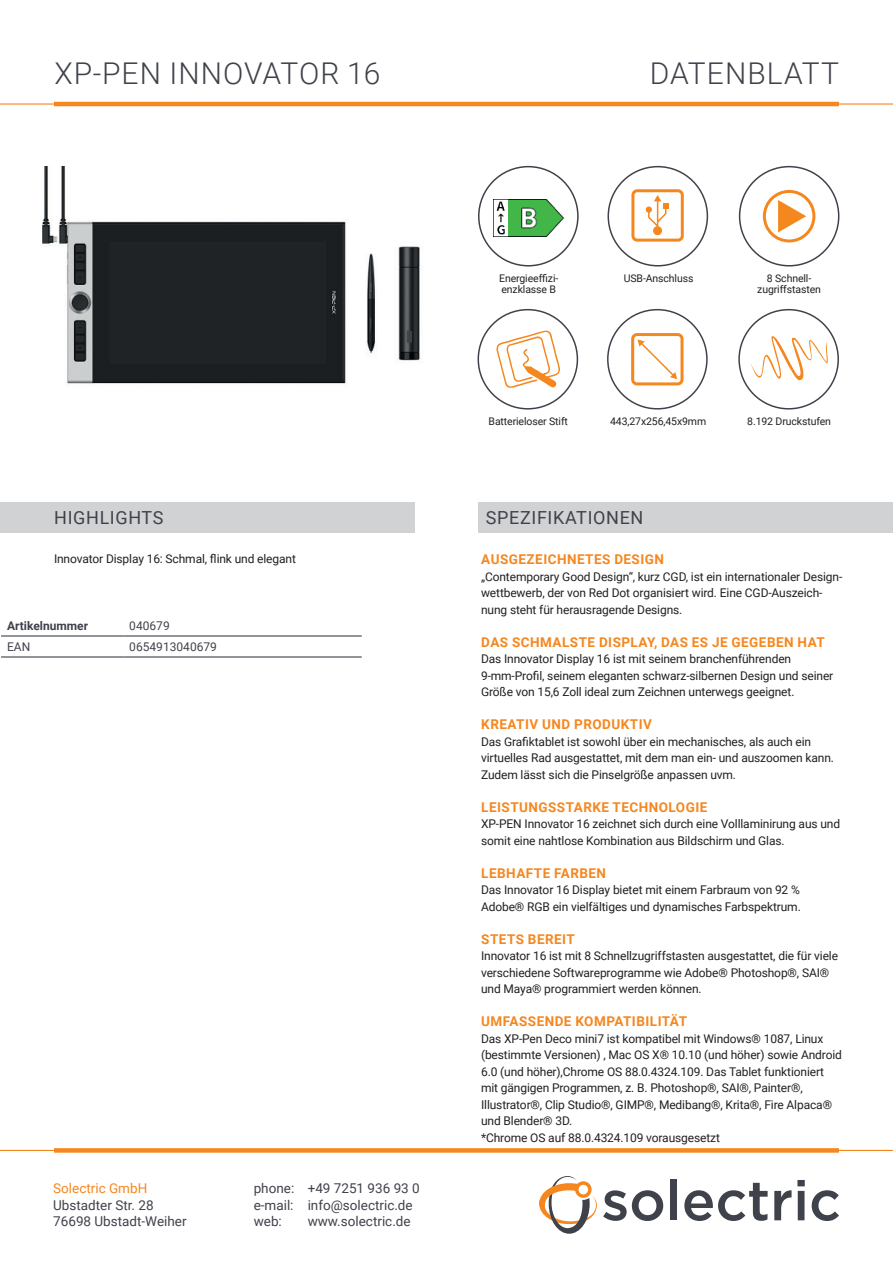
<style>
.page{position:relative;width:893px;height:1263px;background:#fff}
.page>*{position:absolute;margin:0;border:0;box-sizing:border-box;transform-origin:0 0}
.t1{font:300 30px "Roboto";letter-spacing:.035em;color:#40424b}
.t2{font:18px "Roboto";letter-spacing:.035em;color:#40424b}
.t3{font:700 13.5px "Roboto";letter-spacing:.035em;color:#f5871f}
.t4{font:13.5px/16.5px "Roboto";color:#40424b}
.t5{font:13.5px "Roboto";color:#f5871f}
.t6{font:12px/16.5px "Roboto";letter-spacing:-.01em;color:#231f20}
.t7{font:12px "Roboto";color:#40424b}
.t8{font:700 12px "Roboto";color:#40424b}
.t9{font:10.5px/10.5px "Roboto";letter-spacing:-.01em;color:#231f20;text-align:center}
</style>
<div class="page">
<hr style="left:0;top:103px;width:893px;height:2px;background:#f5871f">
<hr style="left:54px;top:102px;width:785px;height:4px;background:#f5871f">
<hr style="left:0;top:1150px;width:893px;height:1px;background:#f5871f">
<svg style="left:603px;top:1190px;width:60px;height:31px"></svg>
<div style="left:670px;top:1179px;width:7px;height:41px;background:#40424b"></div>
<svg style="left:684px;top:1183px;width:84px;height:38px"></svg>
<svg style="left:774px;top:1190px;width:17px;height:30px"></svg>
<svg style="left:797px;top:1180px;width:8px;height:40px"></svg>
<svg style="left:812px;top:1190px;width:27px;height:31px"></svg>
<svg style="left:539px;top:1176px;width:58px;height:58px"></svg>
<div style="left:54px;top:1148px;width:785px;height:5px;background:#f5871f"></div>
<div style="left:478px;top:502px;width:415px;height:30px;background:#d1d2d4"></div>
<div style="left:0;top:502px;width:415px;height:30px;background:#d1d2d4"></div>
<div style="left:739px;top:166px;width:100px;height:100px;border:2px solid #40424b;border-radius:50%"></div>
<div style="left:478px;top:166px;width:101px;height:100px;border:2px solid #40424b;border-radius:50%"></div>
<div style="left:607px;top:166px;width:101px;height:100px;border:2px solid #40424b;border-radius:50%"></div>
<div style="left:477px;top:309px;width:101px;height:101px;border:2px solid #40424b;border-radius:50%"></div>
<div style="left:607px;top:309px;width:101px;height:101px;border:2px solid #40424b;border-radius:50%"></div>
<div style="left:738px;top:309px;width:101px;height:101px;border:2px solid #40424b;border-radius:50%"></div>
<hr style="left:1px;top:635px;width:122px;height:1px;background:#40424b">
<hr style="left:123px;top:635px;width:239px;height:1px;background:#40424b">
<hr style="left:1px;top:656px;width:122px;height:1px;background:#40424b">
<hr style="left:123px;top:656px;width:239px;height:1px;background:#40424b">
<svg style="left:751px;top:336px;width:77px;height:44px"></svg>
<svg style="left:496px;top:330px;width:64px;height:58px"></svg>
<svg style="left:763px;top:190px;width:52px;height:52px"></svg>
<div style="left:631px;top:189px;width:53px;height:53px;border:3px solid #f5871f;border-radius:4px"></div>
<div style="left:653px;top:226px;width:9px;height:9px;background:#f5871f;border-radius:50%"></div>
<svg style="left:646px;top:195px;width:23px;height:34px"></svg>
<img style="left:42px;top:166px;width:378px;height:218px">
<div style="left:631px;top:333px;width:52px;height:52px;border:3px solid #f5871f;border-radius:4px"></div>
<svg style="left:637px;top:339px;width:40px;height:40px"></svg>
<img style="left:494px;top:199px;width:69px;height:37px">
<h1 class="t1" style="left:55px;top:53px;width:327px">XP-PEN INNOVATOR 16</h1>
<h1 class="t1" style="left:650px;top:53px;width:191px">DATENBLATT</h1>
<p class="t9" style="left:499px;top:273px;width:61px;text-align:left">Energieeffizi&shy;enzklasse B</p>
<p class="t9" style="left:624px;top:273px;width:71px">USB-Anschluss</p>
<p class="t9" style="left:757px;top:273px;width:65px">8 Schnell&shy;zugriffstasten</p>
<p class="t9" style="left:489px;top:416px;width:81px">Batterieloser Stift</p>
<p class="t9" style="left:610px;top:416px;width:98px">443,27x256,45x9mm</p>
<p class="t9" style="left:747px;top:416px;width:85px">8.192 Druckstufen</p>
<h2 class="t2" style="left:54px;top:505px;width:111px">HIGHLIGHTS</h2>
<h2 class="t2" style="left:486px;top:505px;width:159px">SPEZIFIKATIONEN</h2>
<p class="t6" style="left:54px;top:550px;width:243px">Innovator Display 16: Schmal, flink und elegant</p>
<p class="t3" style="left:481px;top:550px;width:184px">AUSGEZEICHNETES DESIGN</p>
<p class="t6" style="left:481px;top:568px;width:363px">„Contemporary Good Design“, kurz CGD, ist ein internationaler Design&shy;wettbewerb, der von Red Dot organisiert wird. Eine CGD-Auszeich&shy;nung steht für herausragende Designs.</p>
<p class="t3" style="left:481px;top:632px;width:345px">DAS SCHMALSTE DISPLAY, DAS ES JE GEGEBEN HAT</p>
<p class="t6" style="left:481px;top:650px;width:354px">Das Innovator Display 16 ist mit seinem branchenführenden<br>9-mm-Profil, seinem eleganten schwarz-silbernen Design und seiner<br>Größe von 15,6 Zoll ideal zum Zeichnen unterwegs geeignet.</p>
<p class="t3" style="left:481px;top:715px;width:172px">KREATIV UND PRODUKTIV</p>
<p class="t6" style="left:481px;top:733px;width:354px">Das Grafiktablet ist sowohl über ein mechanisches, als auch ein virtuelles Rad ausgestattet, mit dem man ein- und auszoomen kann.<br>Zudem lässt sich die Pinselgröße anpassen uvm.</p>
<p class="t3" style="left:481px;top:797px;width:228px">LEISTUNGSSTARKE TECHNOLOGIE</p>
<p class="t6" style="left:481px;top:815px;width:361px">XP-PEN Innovator 16 zeichnet sich durch eine Volllaminirung aus und somit eine nahtlose Kombination aus Bildschirm und Glas.</p>
<p class="t3" style="left:481px;top:863px;width:126px">LEBHAFTE FARBEN</p>
<p class="t6" style="left:481px;top:881px;width:321px">Das Innovator 16 Display bietet mit einem Farbraum von 92 %<br>Adobe® RGB ein vielfältiges und dynamisches Farbspektrum.</p>
<p class="t3" style="left:481px;top:929px;width:95px">STETS BEREIT</p>
<p class="t6" style="left:481px;top:947px;width:359px">Innovator 16 ist mit 8 Schnellzugriffstasten ausgestattet, die für viele verschiedene Softwareprogramme wie Adobe® Photoshop®, SAI® und Maya® programmiert werden können.</p>
<p class="t3" style="left:481px;top:1012px;width:207px">UMFASSENDE KOMPATIBILITÄT</p>
<p class="t6" style="left:481px;top:1030px;width:362px">Das XP-Pen Deco mini7 ist kompatibel mit Windows® 1087, Linux (bestimmte Versionen) , Mac OS X® 10.10 (und höher) sowie Android 6.0 (und höher),Chrome OS 88.0.4324.109. Das Tablet funktioniert mit gängigen Programmen, z. B. Photoshop®, SAI®, Painter®, Illustrator®, Clip Studio®, GIMP®, Medibang®, Krita®, Fire Alpaca® und Blender® 3D.<br>*Chrome OS auf 88.0.4324.109 vorausgesetzt</p>
<p class="t8" style="left:7px;top:617px;width:83px">Artikelnummer</p>
<p class="t7" style="left:129px;top:617px;width:42px">040679</p>
<p class="t7" style="left:7px;top:638px;width:25px">EAN</p>
<p class="t7" style="left:129px;top:638px;width:89px">0654913040679</p>
<p class="t5" style="left:53px;top:1179px;width:96px">Solectric GmbH</p>
<p class="t4" style="left:53px;top:1196px;width:135px">Ubstadter Str. 28<br>76698 Ubstadt-Weiher</p>
<p class="t4" style="left:254px;top:1180px;width:168px">phone: +49 7251 936 93 0 e-mail: info@solectric.de web:</p>
<p class="t4" style="left:308px;top:1213px;width:104px">www.solectric.de</p>
</div>
